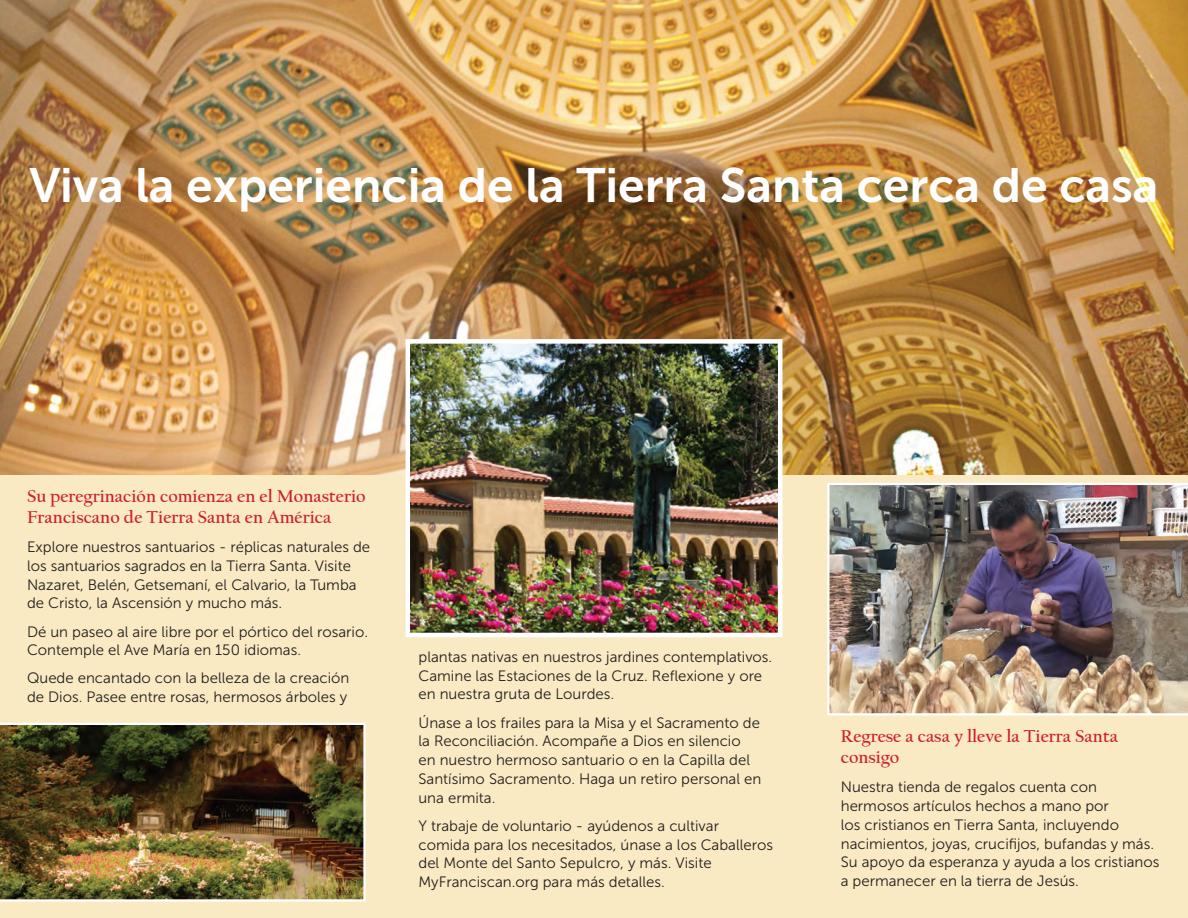
<style>
.page{position:relative;width:1188px;height:918px;background:#fff}
.page>*{position:absolute;margin:0;border:0;box-sizing:border-box;transform-origin:0 0}
.t1{font:48px "Museo Sans 700";color:#fff}
.t2{font:700 18px/21px "Californian FB";color:#cb2029}
.t3{font:15px/18.8px "Museo Sans 300";color:#231f20}
</style>
<div class="page">
<img style="left:0;top:0;width:1188px;height:475px">
<div style="left:0;top:475px;width:1188px;height:443px;background:#faeac3"></div>
<img style="left:827px;top:483px;width:361px;height:233px">
<img style="left:411px;top:344px;width:366px;height:288px">
<div style="left:406px;top:339px;width:376px;height:298px;border:4px solid #fff"></div>
<img style="left:0;top:723px;width:366px;height:179px">
<h1 class="t1" style="left:29px;top:159px;width:1131px">Viva la experiencia de la Tierra Santa cerca de casa</h1>
<p class="t2" style="left:27px;top:486px;width:340px">Su peregrinación comienza en el Monasterio<br>Franciscano de Tierra Santa en América</p>
<p class="t3" style="left:27px;top:538px;width:345px">Explore nuestros santuarios - réplicas naturales de los santuarios sagrados en la Tierra Santa. Visite Nazaret, Belén, Getsemaní, el Calvario, la Tumba de Cristo, la Ascensión y mucho más.</p>
<p class="t3" style="left:27px;top:622px;width:343px">Dé un paseo al aire libre por el pórtico del rosario.<br>Contemple el Ave María en 150 idiomas.</p>
<p class="t3" style="left:27px;top:669px;width:324px">Quede encantado con la belleza de la creación de Dios. Pasee entre rosas, hermosos árboles y</p>
<p class="t3" style="left:418px;top:648px;width:355px">plantas nativas en nuestros jardines contemplativos.<br>Camine las Estaciones de la Cruz. Reflexione y ore en nuestra gruta de Lourdes.</p>
<p class="t3" style="left:418px;top:713px;width:344px">Únase a los frailes para la Misa y el Sacramento de la Reconciliación. Acompañe a Dios en silencio en nuestro hermoso santuario o en la Capilla del Santísimo Sacramento. Haga un retiro personal en una ermita.</p>
<p class="t3" style="left:418px;top:816px;width:356px">Y trabaje de voluntario - ayúdenos a cultivar comida para los necesitados, únase a los Caballeros del Monte del Santo Sepulcro, y más. Visite MyFranciscan.org para más detalles.</p>
<p class="t2" style="left:841px;top:726px;width:279px">Regrese a casa y lleve la Tierra Santa consigo</p>
<p class="t3" style="left:841px;top:778px;width:320px">Nuestra tienda de regalos cuenta con hermosos artículos hechos a mano por<br>los cristianos en Tierra Santa, incluyendo nacimientos, joyas, crucifijos, bufandas y más.<br>Su apoyo da esperanza y ayuda a los cristianos a permanecer en la tierra de Jesús.</p>
</div>
